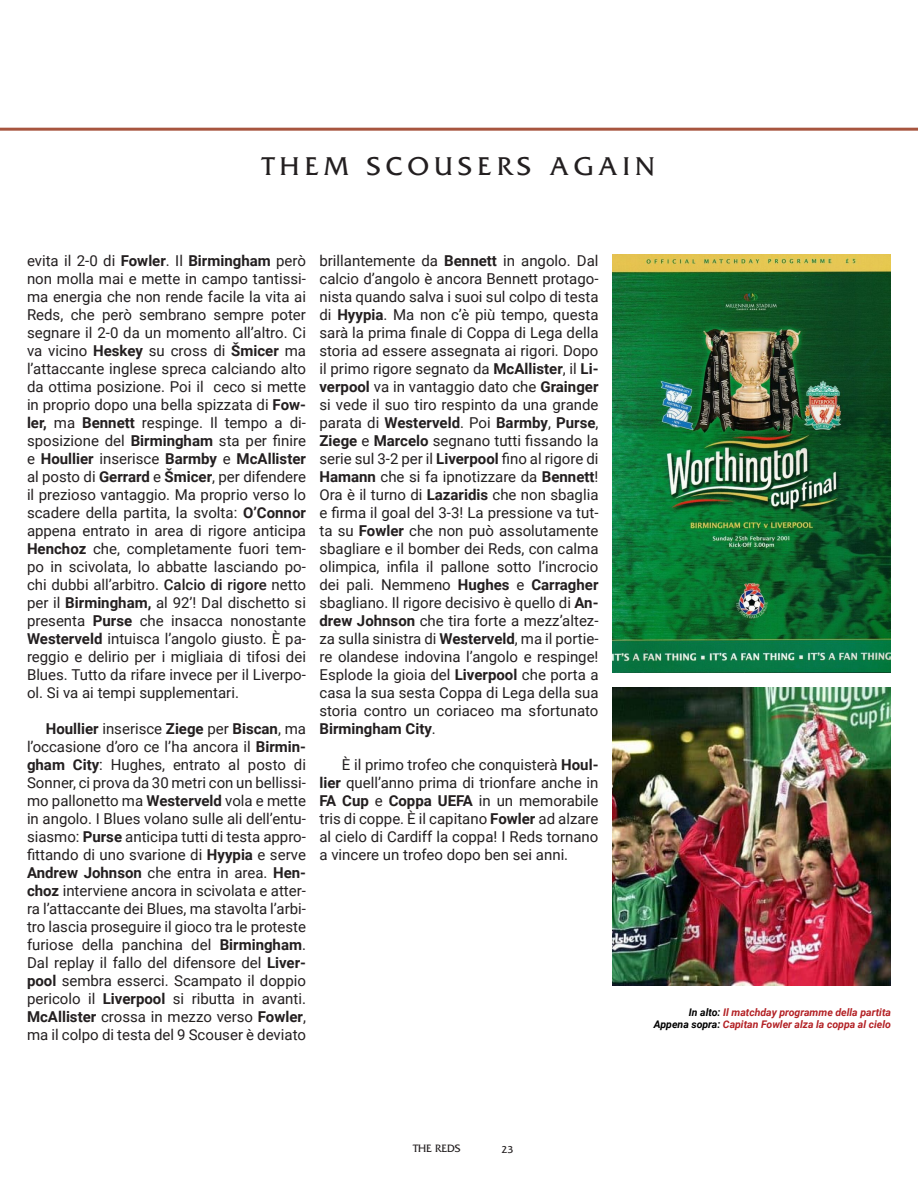
<style>
.page{position:relative;width:918px;height:1188px;background:#fff}
.page>*{position:absolute;margin:0;border:0;box-sizing:border-box;transform-origin:0 0}
.Section_Header_-_Rig{font:27px "Friz Quadrata";letter-spacing:.2em;color:#231f20}
.Body_Text{font:15px/18px "Roboto";color:#231f20;text-align:justify}
.t1{font:11.25px "Friz Quadrata";color:#231f20}
.t2{font:italic 700 10.5px "Roboto";color:#b32125}
.t3{font:10.5px "Friz Quadrata";color:#231f20}
.s1{font-weight:700}
.s2{font-weight:500}
.s3{color:#000001}
</style>
<div class="page">
<img style="left:612px;top:254px;width:279px;height:419px">
<img style="left:612px;top:687px;width:279px;height:299px">
<hr style="left:0;top:128px;width:918px;height:3px;background:#a7553f">
<p class="Section_Header_-_Rig" style="left:262px;top:151px;width:394px">THEM SCOUSERS AGAIN</p>
<p class="Body_Text" style="left:27px;top:251px;width:281px">evita il 2-0 di <span class="s1">Fowler</span>. Il <span class="s1">Birmingham</span> però non molla mai e mette in campo tantissi&shy;ma energia che non rende facile la vita ai Reds, che però sembrano sempre poter segnare il 2-0 da un momento all’altro. Ci va vicino <span class="s1">Heskey</span> su cross di <span class="s1">Šmicer</span> ma l’attaccante inglese spreca calciando alto da ottima posizione. Poi il ceco si mette in proprio dopo una bella spizzata di <span class="s1">Fow&shy;ler,</span> ma <span class="s1">Bennett</span> respinge. Il tempo a di&shy;sposizione del <span class="s1">Birmingham</span> sta per finire e <span class="s1">Houllier</span> inserisce <span class="s1">Barmby</span> e <span class="s1">McAllister </span>al posto di <span class="s1">Gerrard</span> e <span class="s1">Šmicer</span>, per difendere il prezioso vantaggio. Ma proprio verso lo scadere della partita, la svolta: <span class="s1">O’Connor </span>appena entrato in area di rigore anticipa <span class="s1">Henchoz</span> che, completamente fuori tem&shy;po in scivolata, lo abbatte lasciando po&shy;chi dubbi all’arbitro. <span class="s2">Calcio di rigore</span> netto per il <span class="s1">Birmingham,</span> al 92’! Dal dischetto si presenta <span class="s1">Purse</span> che insacca nonostante <span class="s1">Westerveld</span> intuisca l’angolo giusto. È pa&shy;reggio e delirio per i migliaia di tifosi dei Blues. Tutto da rifare invece per il Liverpo&shy;ol. Si va ai tempi supplementari.</p>
<p class="Body_Text" style="left:27px;top:719px;width:281px;text-indent:19px"><span class="s1">Houllier</span> inserisce <span class="s1">Ziege</span> per <span class="s1">Biscan</span>, ma l’occasione d’oro ce l’ha ancora il <span class="s1">Birmin&shy;gham City</span>: Hughes, entrato al posto di Sonner, ci prova da 30 metri con un bellissi&shy;mo pallonetto ma <span class="s1">Westerveld</span> vola e mette in angolo. I Blues volano sulle ali dell’entu&shy;siasmo: <span class="s1">Purse</span> anticipa tutti di testa appro&shy;fittando di uno svarione di <span class="s1">Hyypia</span> e serve <span class="s1">Andrew Johnson</span> che entra in area. <span class="s1">Hen&shy;choz</span> interviene ancora in scivolata e atter&shy;ra l’attaccante dei Blues, ma stavolta l’arbi&shy;tro lascia proseguire il gioco tra le proteste furiose della panchina del <span class="s1">Birmingham</span>.<br>Dal replay il fallo del difensore del <span class="s1">Liver&shy;pool</span> sembra esserci. Scampato il doppio pericolo il <span class="s1">Liverpool</span> si ributta in avanti.<br><span class="s1">McAllister</span> crossa in mezzo verso <span class="s1">Fowler</span>, ma il colpo di testa del 9 Scouser è deviato</p>
<p class="Body_Text" style="left:319px;top:251px;width:281px">brillantemente da <span class="s1">Bennett</span> in angolo. Dal calcio d’angolo è ancora Bennett protago&shy;nista quando salva i suoi sul colpo di testa di <span class="s1">Hyypia</span>. Ma non c’è più tempo, questa sarà la prima finale di Coppa di Lega della storia ad essere assegnata ai rigori. Dopo il primo rigore segnato da <span class="s1">McAllister</span>, il <span class="s1">Li&shy;verpool</span> va in vantaggio dato che <span class="s1">Grainger </span>si vede il suo tiro respinto da una grande parata di <span class="s1">Westerveld</span>. Poi <span class="s1">Barmby</span>, <span class="s1">Purse</span>, <span class="s1">Ziege</span> e <span class="s1">Marcelo</span> segnano tutti fissando la serie sul 3-2 per il <span class="s1">Liverpool</span> fino al rigore di <span class="s1">Hamann</span> che si fa ipnotizzare da <span class="s1">Bennett</span>!<br>Ora è il turno di <span class="s1">Lazaridis</span> che non sbaglia e firma il goal del 3-3! La pressione va tut&shy;ta su <span class="s1">Fowler</span> che non può assolutamente sbagliare e il bomber dei Reds, con calma olimpica, infila il pallone sotto l’incrocio dei pali. Nemmeno <span class="s1">Hughes</span> e <span class="s1">Carragher </span>sbagliano. Il rigore decisivo è quello di <span class="s1">An&shy;drew Johnson</span> che tira forte a mezz’altez&shy;za sulla sinistra di <span class="s1">Westerveld</span>, ma il portie&shy;re olandese indovina l’angolo e respinge!<br>Esplode la gioia del <span class="s1">Liverpool</span> che porta a casa la sua sesta Coppa di Lega della sua storia contro un coriaceo ma sfortunato <span class="s1">Birmingham City</span>.</p>
<p class="Body_Text" style="left:319px;top:755px;width:281px;text-indent:22px">È il primo trofeo che conquisterà <span class="s1">Houl&shy;lier</span> quell’anno prima di trionfare anche in <span class="s1">FA Cup</span> e <span class="s1">Coppa UEFA</span> in un memorabile tris di coppe. È il capitano <span class="s1">Fowler</span> ad alzare al cielo di Cardiff la coppa! I Reds tornano a vincere un trofeo dopo ben sei anni.</p>
<p class="t1" style="left:413px;top:1142px;width:49px">THE REDS</p>
<p class="t3" style="left:502px;top:1143px;width:13px">23</p>
<p class="t2" style="left:689px;top:1005px;width:204px"><span class="s3">In alto:</span> Il matchday programme della partita</p>
<p class="t2" style="left:654px;top:1017px;width:239px"><span class="s3">Appena sopra:</span> Capitan Fowler alza la coppa al cielo</p>
</div>
